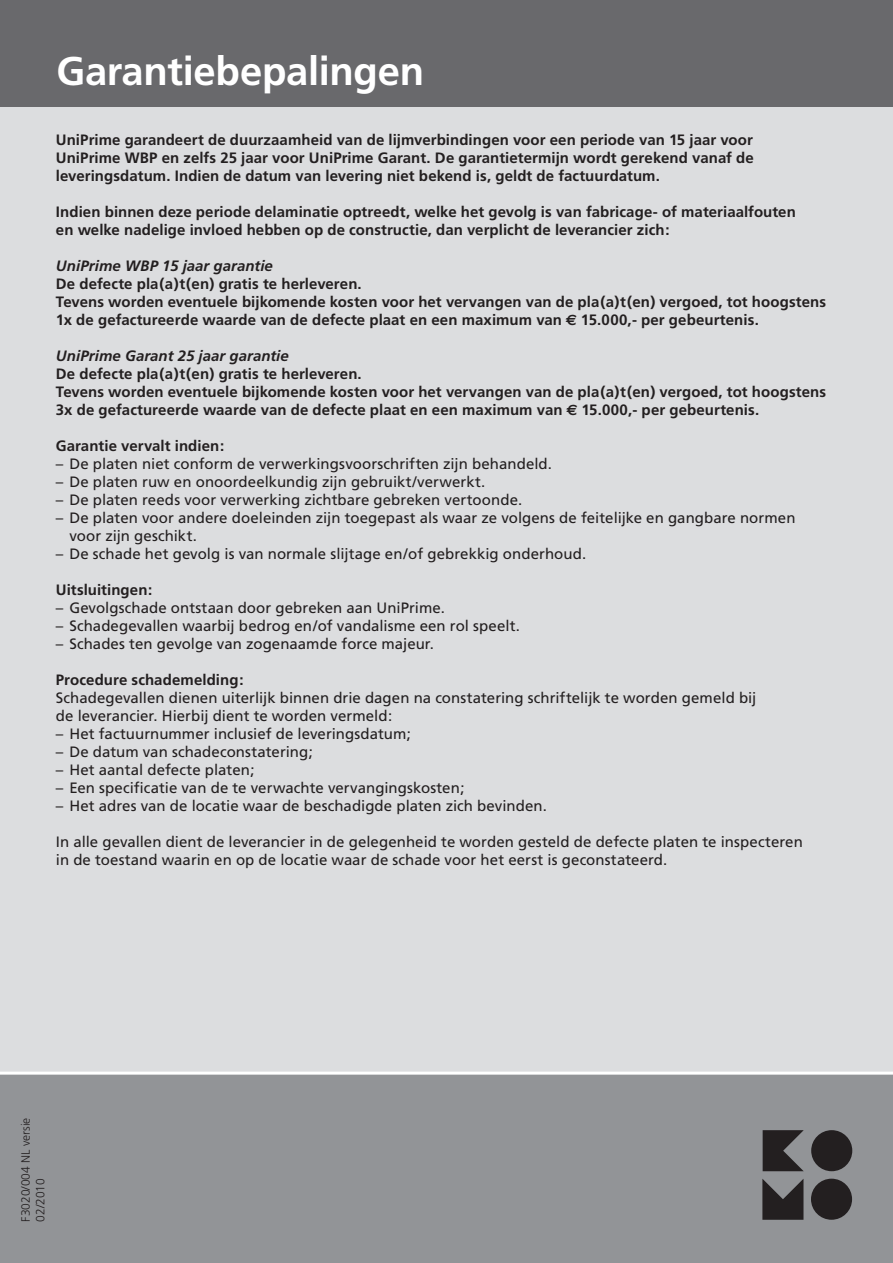
<style>
.page{position:relative;width:893px;height:1263px;background:#fff}
.page>*{position:absolute;margin:0;border:0;box-sizing:border-box;transform-origin:0 0}
.t1{font:700 40.05px "Frutiger";letter-spacing:-.005em;color:#fff}
.t2{font:15px/18px "Frutiger";letter-spacing:.005em;color:#231f20}
.t3{font:700 15px/18px "Frutiger";letter-spacing:.005em;color:#231f20}
.t4{font:300 12px/14.4px "Frutiger";color:#231f20}
.s1{font-style:italic}
.s2{font-family:"Euro Sans"}
.s3{font-weight:700}
</style>
<div class="page">
<div style="left:0;top:0;width:893px;height:143px;background:#69696c"></div>
<div style="left:0;top:1071px;width:893px;height:192px;background:#929497"></div>
<div style="left:0;top:108px;width:893px;height:965px;background:#dcdddf"></div>
<hr style="left:0;top:1071px;width:893px;height:3px;background:#fff">
<svg style="left:763px;top:1130px;width:41px;height:41px"></svg>
<div style="left:811px;top:1130px;width:41px;height:41px;background:#231f20;border-radius:50%"></div>
<svg style="left:762px;top:1179px;width:41px;height:41px"></svg>
<div style="left:811px;top:1179px;width:41px;height:41px;background:#231f20;border-radius:50%"></div>
<p class="t1" style="left:56px;top:48px;width:369px">Garantiebepalingen</p>
<p class="t3" style="left:56px;top:131px;width:699px;text-align:justify">UniPrime garandeert de duurzaamheid van de lijmverbindingen voor een periode van 15 jaar voor UniPrime WBP en zelfs 25 jaar voor UniPrime Garant. De garantietermijn wordt gerekend vanaf de leveringsdatum. Indien de datum van levering niet bekend is, geldt de factuurdatum.</p>
<p class="t3" style="left:56px;top:203px;width:741px">Indien binnen deze periode delaminatie optreedt, welke het gevolg is van fabricage- of materiaalfouten en welke nadelige invloed hebben op de constructie, dan verplicht de leverancier zich:</p>
<p class="t3" style="left:56px;top:257px;width:772px"><span class="s1">UniPrime WBP 15 jaar garantie<br></span>De defecte pla(a)t(en) gratis te herleveren.<br>Tevens worden eventuele bijkomende kosten voor het vervangen van de pla(a)t(en) vergoed, tot hoogstens 1x de gefactureerde waarde van de defecte plaat en een maximum van <span class="s2">€</span> 15.000,- per gebeurtenis.</p>
<p class="t3" style="left:56px;top:347px;width:772px"><span class="s1">UniPrime Garant 25 jaar garantie<br></span>De defecte pla(a)t(en) gratis te herleveren.<br>Tevens worden eventuele bijkomende kosten voor het vervangen van de pla(a)t(en) vergoed, tot hoogstens 3x de gefactureerde waarde van de defecte plaat en een maximum van <span class="s2">€</span> 15.000,- per gebeurtenis.</p>
<p class="t3" style="left:56px;top:437px;width:170px">Garantie vervalt indien:</p>
<p class="t2" style="left:56px;top:455px;width:498px">– De platen niet conform de verwerkingsvoorschriften zijn behandeld.</p>
<p class="t2" style="left:56px;top:473px;width:431px">– De platen ruw en onoordeelkundig zijn gebruikt/verwerkt.</p>
<p class="t2" style="left:56px;top:491px;width:468px">– De platen reeds voor verwerking zichtbare gebreken vertoonde.</p>
<p class="t2" style="left:69px;top:509px;width:728px;text-indent:-14px">– De platen voor andere doeleinden zijn toegepast als waar ze volgens de feitelijke en gangbare normen voor zijn geschikt.</p>
<p class="t2" style="left:56px;top:545px;width:532px">– De schade het gevolg is van normale slijtage en/of gebrekkig onderhoud.</p>
<p class="t3" style="left:56px;top:581px;width:98px">Uitsluitingen:</p>
<p class="t2" style="left:56px;top:599px;width:391px">– Gevolgschade ontstaan door gebreken aan UniPrime.</p>
<p class="t2" style="left:56px;top:617px;width:465px">– Schadegevallen waarbij bedrog en/of vandalisme een rol speelt.</p>
<p class="t2" style="left:56px;top:635px;width:380px">– Schades ten gevolge van zogenaamde force majeur.</p>
<p class="t2" style="left:56px;top:671px;width:702px"><span class="s3">Procedure schademelding:<br></span>Schadegevallen dienen uiterlijk binnen drie dagen na constatering schriftelijk te worden gemeld bij de leverancier. Hierbij dient te worden vermeld:</p>
<p class="t2" style="left:56px;top:725px;width:357px">– Het factuurnummer inclusief de leveringsdatum;</p>
<p class="t2" style="left:56px;top:743px;width:259px">– De datum van schadeconstatering;</p>
<p class="t2" style="left:56px;top:761px;width:200px">– Het aantal defecte platen;</p>
<p class="t2" style="left:56px;top:779px;width:410px">– Een specificatie van de te verwachte vervangingskosten;</p>
<p class="t2" style="left:56px;top:797px;width:493px">– Het adres van de locatie waar de beschadigde platen zich bevinden.</p>
<p class="t2" style="left:56px;top:833px;width:748px">In alle gevallen dient de leverancier in de gelegenheid te worden gesteld de defecte platen te inspecteren in de toestand waarin en op de locatie waar de schade voor het eerst is geconstateerd.</p>
<p class="t4" style="left:19px;top:1222px;width:106px;rotate:-90deg">F3020/004 NL versie<br>02/2010</p>
</div>
